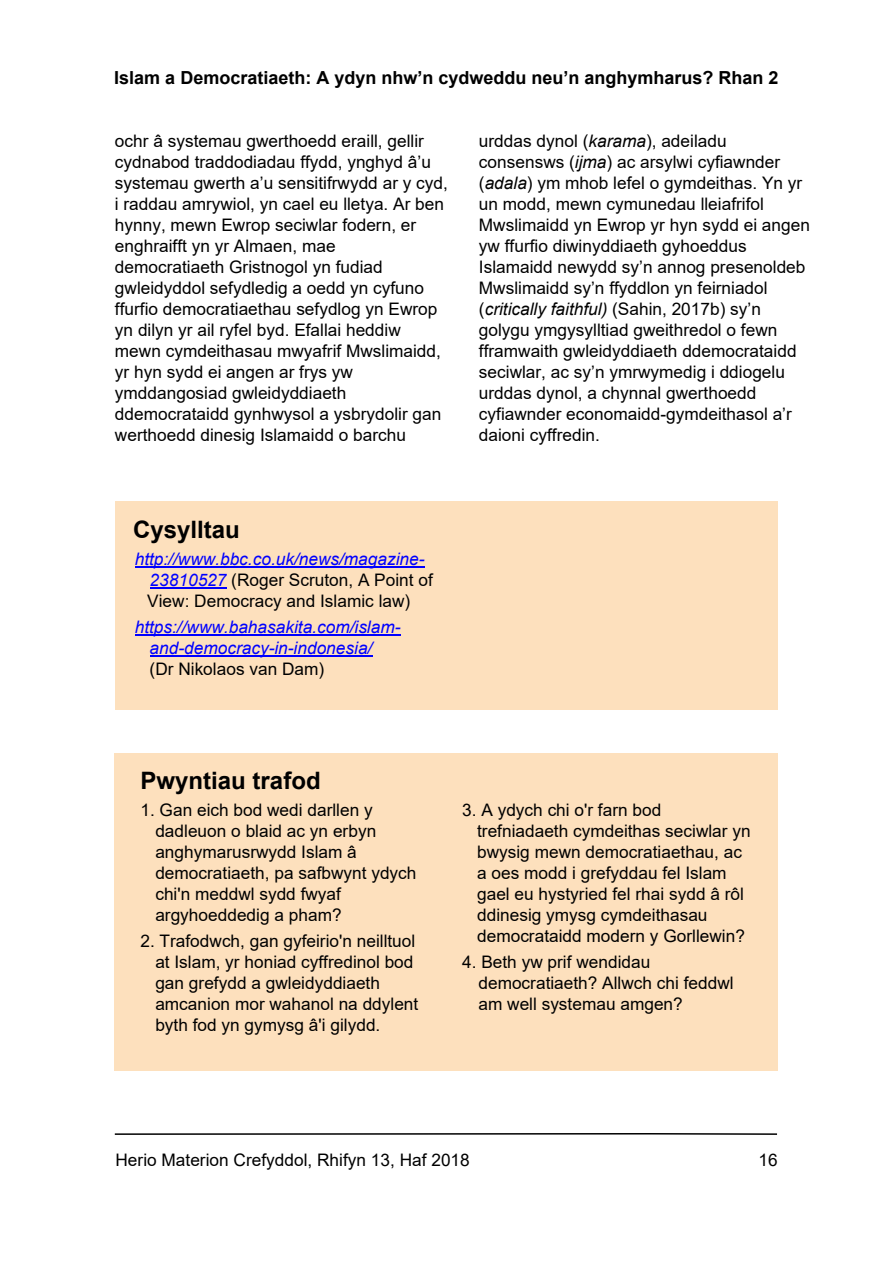
<style>
.page{position:relative;width:893px;height:1263px;background:#fff}
.page>*{position:absolute;margin:0;border:0;box-sizing:border-box;transform-origin:0 0}
.t1{font:24px "font 0000000020 c 28874";color:#000}
.t2{font:18px "font 0000000020 c 28874";color:#000}
.t3{font:17.25px/21px "font 0000000020 c 28874";color:#000}
.t4{font:17.25px/21px "font 0000000020 c 28874";color:#00f}
.s1{color:#00f}
</style>
<div class="page">
<svg style="left:114px;top:1133px;width:664px;height:2px"></svg>
<div style="left:115px;top:502px;width:663px;height:208px;background:#fde0bd"></div>
<hr style="left:135px;top:566px;width:290px;height:2px;background:#00f">
<hr style="left:150px;top:587px;width:77px;height:2px;background:#00f">
<hr style="left:135px;top:635px;width:265px;height:1px;background:#00f">
<hr style="left:150px;top:656px;width:222px;height:1px;background:#00f">
<div style="left:115px;top:753px;width:663px;height:317px;background:#fde0bd"></div>
<p class="t2" style="left:114px;top:68px;width:666px">Islam a Democratiaeth: A ydyn nhw’n cydweddu neu’n anghymharus? Rhan 2</p>
<p class="t3" style="left:115px;top:131px;width:335px">ochr â systemau gwerthoedd eraill, gellir cydnabod traddodiadau ffydd, ynghyd â’u systemau gwerth a’u sensitifrwydd ar y cyd, i raddau amrywiol, yn cael eu lletya. Ar ben hynny, mewn Ewrop seciwlar fodern, er enghraifft yn yr Almaen, mae democratiaeth Gristnogol yn fudiad gwleidyddol sefydledig a oedd yn cyfuno ffurfio democratiaethau sefydlog yn Ewrop yn dilyn yr ail ryfel byd. Efallai heddiw mewn cymdeithasau mwyafrif Mwslimaidd, yr hyn sydd ei angen ar frys yw ymddangosiad gwleidyddiaeth ddemocrataidd gynhwysol a ysbrydolir gan werthoedd dinesig Islamaidd o barchu</p>
<p class="t3" style="left:479px;top:131px;width:333px">urddas dynol (karama), adeiladu consensws (ijma) ac arsylwi cyfiawnder (adala) ym mhob lefel o gymdeithas. Yn yr un modd, mewn cymunedau lleiafrifol Mwslimaidd yn Ewrop yr hyn sydd ei angen yw ffurfio diwinyddiaeth gyhoeddus Islamaidd newydd sy’n annog presenoldeb Mwslimaidd sy’n ffyddlon yn feirniadol (critically faithful) (Sahin, 2017b) sy’n golygu ymgysylltiad gweithredol o fewn fframwaith gwleidyddiaeth ddemocrataidd seciwlar, ac sy’n ymrwymedig i ddiogelu urddas dynol, a chynnal gwerthoedd cyfiawnder economaidd-gymdeithasol a’r daioni cyffredin.</p>
<h1 class="t1" style="left:133px;top:517px;width:108px">Cysylltau</h1>
<p class="t3" style="left:147px;top:548px;width:287px;text-indent:-13px"><span class="s1">http://www.bbc.co.uk/news/magazine-<br>23810527</span> (Roger Scruton, A Point of<br>View: Democracy and Islamic law)</p>
<p class="t4" style="left:150px;top:616px;width:252px;text-indent:-15px">https://www.bahasakita.com/islam&shy;and-democracy-in-indonesia/</p>
<p class="t3" style="left:150px;top:658px;width:176px">(Dr Nikolaos van Dam)</p>
<h1 class="t1" style="left:140px;top:767px;width:182px">Pwyntiau trafod</h1>
<p class="t3" style="left:155px;top:799px;width:263px;text-indent:-15px">1. Gan eich bod wedi darllen y dadleuon o blaid ac yn erbyn anghymarusrwydd Islam â democratiaeth, pa safbwynt ydych chi'n meddwl sydd fwyaf argyhoeddedig a pham?</p>
<p class="t3" style="left:155px;top:931px;width:265px;text-indent:-15px">2. Trafodwch, gan gyfeirio'n neilltuol at Islam, yr honiad cyffredinol bod gan grefydd a gwleidyddiaeth amcanion mor wahanol na ddylent byth fod yn gymysg â'i gilydd.</p>
<p class="t3" style="left:477px;top:799px;width:275px;text-indent:-15px">3. A ydych chi o'r farn bod trefniadaeth cymdeithas seciwlar yn bwysig mewn democratiaethau, ac a oes modd i grefyddau fel Islam gael eu hystyried fel rhai sydd â rôl ddinesig ymysg cymdeithasau democrataidd modern y Gorllewin?</p>
<p class="t3" style="left:478px;top:952px;width:257px;text-indent:-16px">4. Beth yw prif wendidau democratiaeth? Allwch chi feddwl am well systemau amgen?</p>
<p class="t3" style="left:116px;top:1149px;width:356px">Herio Materion Crefyddol, Rhifyn 13, Haf 2018</p>
<p class="t3" style="left:758px;top:1149px;width:21px">16</p>
</div>
